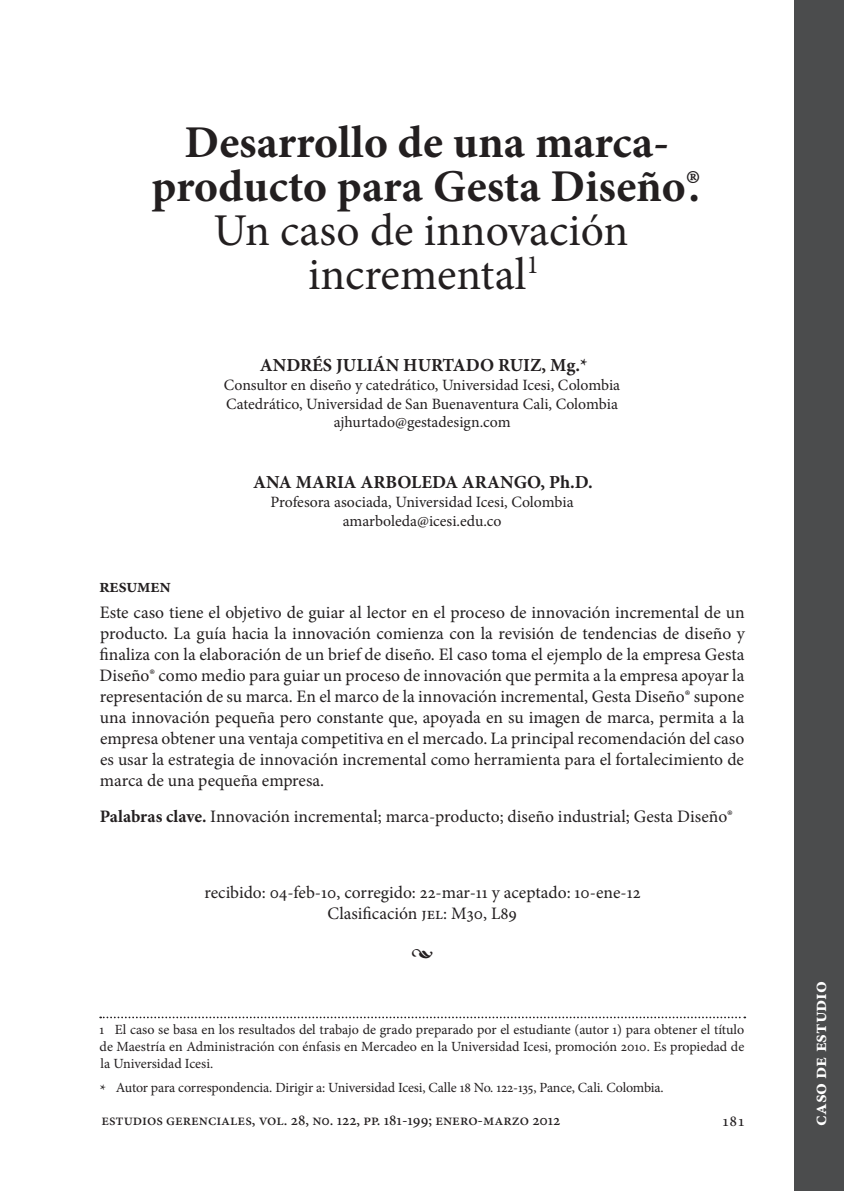
<style>
.page{position:relative;width:844px;height:1191px;background:#fff}
.page>*{position:absolute;margin:0;border:0;box-sizing:border-box;transform-origin:0 0}
.t1{font:700 45.5px/43.8px "Minion Pro";color:#231f20;text-align:center}
.t2{font:45.5px/43.8px "Minion Pro";color:#231f20;text-align:center}
.t3{font:21px "Minion Pro";color:#231f20}
.t4{font:700 19.25px "Minion Pro";color:#fff}
.t5{font:600 19.25px "Minion Pro";letter-spacing:-.03em;color:#231f20}
.t6{font:700 18.38px "Minion Pro";color:#231f20}
.t7{font:17.5px/21px "Minion Pro";color:#231f20;text-align:justify}
.t8{font:15.75px/18.9px "Minion Pro";color:#231f20;text-align:center}
.t9{font:500 15.75px "Minion Pro";color:#231f20}
.t10{font:14px/16.8px "Minion Pro";letter-spacing:-.005em;color:#231f20;text-align:justify}
.s1{font-weight:700}
.s2{font-size:15.75px}
</style>
<div class="page">
<svg style="left:100px;top:1016px;width:645px;height:2px"></svg>
<div style="left:794px;top:0;width:49px;height:1191px;background:#4b4c4d"></div>
<h1 class="t1" style="left:151px;top:120px;width:550px">Desarrollo de una marca&shy;producto para Gesta Diseño®.</h1>
<h1 class="t2" style="left:213px;top:208px;width:416px">Un caso de innovación incremental<sup>1</sup></h1>
<p class="t6" style="left:260px;top:352px;width:329px">ANDRÉS JULIÁN HURTADO RUIZ, Mg.*</p>
<p class="t8" style="left:224px;top:375px;width:398px">Consultor en diseño y catedrático, Universidad Icesi, Colombia<br>Catedrático, Universidad de San Buenaventura Cali, Colombia ajhurtado@gestadesign.com</p>
<p class="t6" style="left:253px;top:469px;width:341px">ANA MARIA ARBOLEDA ARANGO, Ph.D.</p>
<p class="t8" style="left:270px;top:492px;width:304px">Profesora asociada, Universidad Icesi, Colombia amarboleda@icesi.edu.co</p>
<p class="t5" style="left:99px;top:572px;width:73px">RESUMEN</p>
<p class="t7" style="left:99px;top:601px;width:646px">Este caso tiene el objetivo de guiar al lector en el proceso de innovación incremental de un producto. La guía hacia la innovación comienza con la revisión de tendencias de diseño y finaliza con la elaboración de un brief de diseño. El caso toma el ejemplo de la empresa Gesta Diseño® como medio para guiar un proceso de innovación que permita a la empresa apoyar la representación de su marca. En el marco de la innovación incremental, Gesta Diseño® supone una innovación pequeña pero constante que, apoyada en su imagen de marca, permita a la empresa obtener una ventaja competitiva en el mercado. La principal recomendación del caso es usar la estrategia de innovación incremental como herramienta para el fortalecimiento de marca de una pequeña empresa.</p>
<p class="t7" style="left:100px;top:805px;width:634px"><span class="s1">Palabras clave.</span> Innovación incremental; marca-producto; diseño industrial; Gesta Diseño®</p>
<p class="t7" style="left:204px;top:881px;width:437px;text-align:center">recibido: 04-feb-10, corregido: 22-mar-11 y aceptado: 10-ene-12<br>Clasificación JEL: M30, L89</p>
<p class="t3" style="left:411px;top:938px;width:24px">•</p>
<p class="t10" style="left:99px;top:1021px;width:646px">1 El caso se basa en los resultados del trabajo de grado preparado por el estudiante (autor 1) para obtener el título de Maestría en Administración con énfasis en Mercadeo en la Universidad Icesi, promoción 2010. Es propiedad de la Universidad Icesi.</p>
<p class="t10" style="left:100px;top:1079px;width:565px"><span class="s2">*</span> Autor para correspondencia. Dirigir a: Universidad Icesi, Calle 18 No. 122-135, Pance, Cali. Colombia.</p>
<p class="t9" style="left:101px;top:1109px;width:460px">estudios gerenciales, Vol. 28, N0. 122, pp. 181-199; enero-marzo 2012</p>
<p class="t9" style="left:721px;top:1109px;width:25px">181</p>
<p class="t4" style="left:806px;top:1125px;width:146px;rotate:-90deg">caso de estudio</p>
</div>
